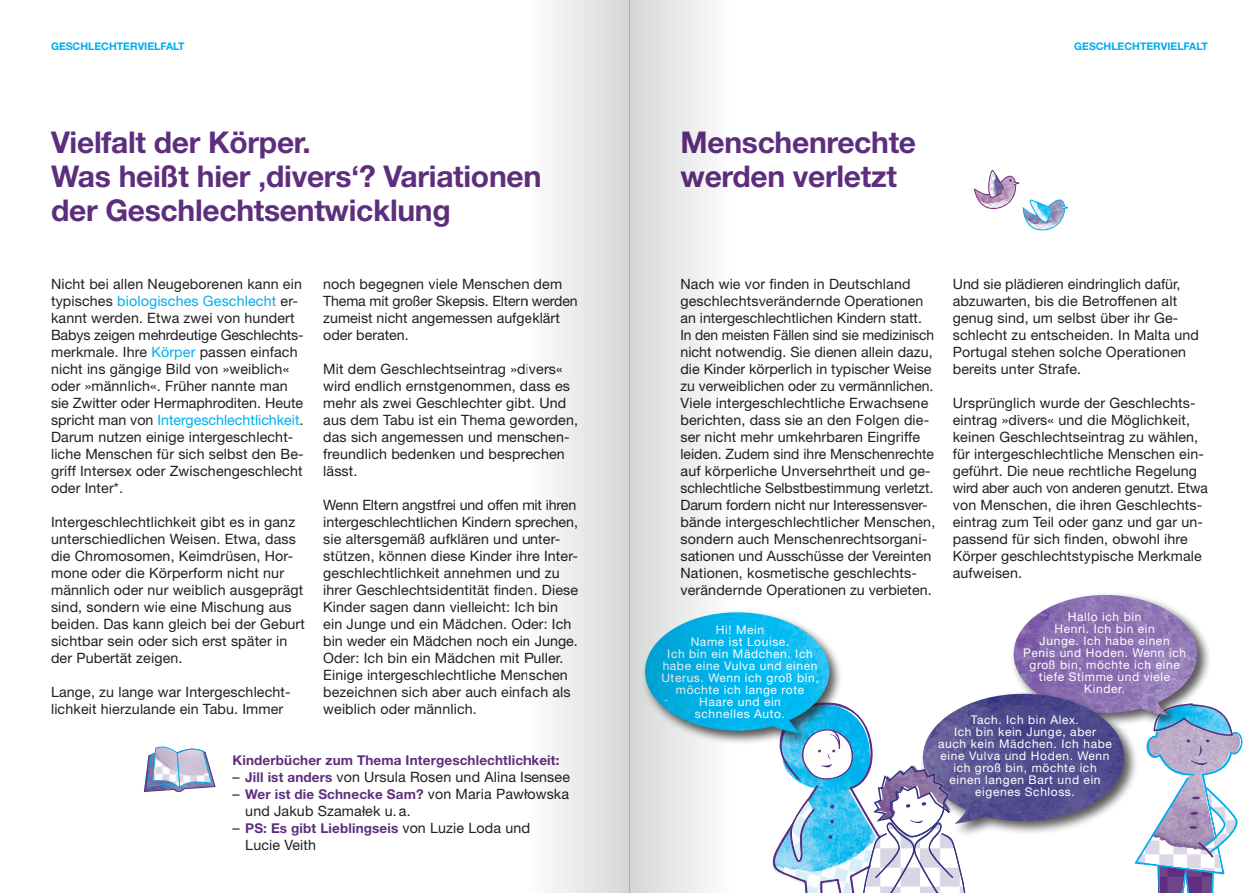
<style>
.page{position:relative;width:1259px;height:893px;background:#fff}
.page>*{position:absolute;margin:0;border:0;box-sizing:border-box;transform-origin:0 0}
.H1_Head{font:700 30px/34px "Helvetica Neue LT Std";letter-spacing:-.01em;color:#5e2e7e}
.Fließtext{font:14.25px/17px "Helvetica Neue LT Std";letter-spacing:.01em;color:#231f20}
.Fließtext-2{font:700 13.5px "Helvetica Neue LT Std";letter-spacing:.01em;color:#5e2e7e}
.H3_Zwischentitel{font:700 13.5px "Helvetica Neue LT Std";letter-spacing:.01em;color:#5e2e7e}
.Fließtext-3{font:12px/12px "Helvetica Neue LT Std";letter-spacing:.05em;color:#fff;text-align:center}
.t1{font:700 10.5px "Helvetica Neue LT Std";color:#00aeef}
.s1{color:#00aeef}
.s2{font-weight:700;font-size:13.5px;color:#5e2e7e}
.s3{font-weight:400;font-size:14.25px;color:#231f20}
</style>
<div class="page">
<svg style="left:973px;top:170px;width:95px;height:61px"></svg>
<svg style="left:1134px;top:707px;width:108px;height:186px"></svg>
<svg style="left:144px;top:746px;width:72px;height:46px"></svg>
<div style="left:1010px;top:592px;width:201px;height:137px;background:#231f20;opacity:.75"></div>
<img style="left:1013px;top:595px;width:184px;height:120px">
<div style="left:641px;top:609px;width:202px;height:138px;background:#231f20;opacity:.75"></div>
<img style="left:731px;top:612px;width:98px;height:121px">
<div style="left:919px;top:690px;width:220px;height:148px;background:#231f20;opacity:.75"></div>
<img style="left:923px;top:694px;width:201px;height:130px">
<svg style="left:770px;top:702px;width:196px;height:191px"></svg>
<div style="left:528px;top:0;width:101px;height:893px;background:linear-gradient(to right,#fdfefe,#d6d6d7)"></div>
<svg style="left:629px;top:0;width:102px;height:893px"></svg>
<p class="t1" style="left:51px;top:40px;width:135px">GESCHLECHTERVIELFALT</p>
<p class="t1" style="left:1074px;top:40px;width:135px">GESCHLECHTERVIELFALT</p>
<p class="H1_Head" style="left:51px;top:125px;width:492px">Vielfalt der Körper.<br>Was heißt hier ‚divers‘? Variationen der Geschlechtsentwicklung</p>
<p class="Fließtext" style="left:51px;top:275px;width:254px">Nicht bei allen Neugeborenen kann ein typisches <span class="s1">biologisches Geschlecht</span> er&shy;kannt werden. Etwa zwei von hundert Babys zeigen mehrdeutige Geschlechts&shy;merkmale. Ihre <span class="s1">Körper</span> passen einfach nicht ins gängige Bild von »weiblich« oder »männlich«. Früher nannte man sie Zwitter oder Hermaphroditen. Heute spricht man von <span class="s1">Intergeschlechtlichkeit</span>.<br>Darum nutzen einige intergeschlecht&shy;liche Menschen für sich selbst den Be&shy;griff Intersex oder Zwischengeschlecht oder Inter*.</p>
<p class="Fließtext" style="left:51px;top:514px;width:255px">Intergeschlechtlichkeit gibt es in ganz unterschiedlichen Weisen. Etwa, dass die Chromosomen, Keimdrüsen, Hor&shy;mone oder die Körperform nicht nur männlich oder nur weiblich ausgeprägt sind, sondern wie eine Mischung aus beiden. Das kann gleich bei der Geburt sichtbar sein oder sich erst später in der Pubertät zeigen.</p>
<p class="Fließtext" style="left:51px;top:684px;width:241px">Lange, zu lange war Intergeschlecht&shy;lichkeit hierzulande ein Tabu. Immer</p>
<p class="Fließtext" style="left:323px;top:275px;width:256px">noch begegnen viele Menschen dem<br>Thema mit großer Skepsis. Eltern werden zumeist nicht angemessen aufgeklärt oder beraten.</p>
<p class="Fließtext" style="left:323px;top:360px;width:256px">Mit dem Geschlechtseintrag »divers« wird endlich ernstgenommen, dass es mehr als zwei Geschlechter gibt. Und aus dem Tabu ist ein Thema geworden, das sich angemessen und menschen&shy;freundlich bedenken und besprechen lässt.</p>
<p class="Fließtext" style="left:323px;top:497px;width:256px">Wenn Eltern angstfrei und offen mit ihren intergeschlechtlichen Kindern sprechen, sie altersgemäß aufklären und unter&shy;stützen, können diese Kinder ihre Inter&shy;geschlechtlichkeit annehmen und zu ihrer Geschlechtsidentität finden. Diese Kinder sagen dann vielleicht: Ich bin ein Junge und ein Mädchen. Oder: Ich bin weder ein Mädchen noch ein Junge.<br>Oder: Ich bin ein Mädchen mit Puller.<br>Einige intergeschlechtliche Menschen bezeichnen sich aber auch einfach als weiblich oder männlich.</p>
<p class="H3_Zwischentitel" style="left:232px;top:752px;width:328px">Kinderbücher zum Thema Intergeschlechtlichkeit:</p>
<p class="Fließtext" style="left:232px;top:769px;width:339px">– <span class="s2">Jill ist anders</span> von Ursula Rosen und Alina Isensee</p>
<p class="Fließtext-2" style="left:232px;top:786px;width:338px"><span class="s3">–</span> Wer ist die Schnecke Sam? <span class="s3">von Maria Pawłowska</span></p>
<p class="Fließtext" style="left:245px;top:803px;width:167px">und Jakub Szamałek u. a.</p>
<p class="Fließtext-2" style="left:232px;top:820px;width:299px"><span class="s3">–</span> PS: Es gibt Lieblingseis <span class="s3">von Luzie Loda und</span></p>
<p class="Fließtext" style="left:245px;top:837px;width:72px">Lucie Veith</p>
<p class="H1_Head" style="left:680px;top:125px;width:237px">Menschenrechte werden verletzt</p>
<p class="Fließtext" style="left:680px;top:275px;width:256px">Nach wie vor finden in Deutschland geschlechtsverändernde Operationen an intergeschlechtlichen Kindern statt.<br>In den meisten Fällen sind sie medizinisch nicht notwendig. Sie dienen allein dazu, die Kinder körperlich in typischer Weise zu verweiblichen oder zu vermännlichen.<br>Viele intergeschlechtliche Erwachsene berichten, dass sie an den Folgen die&shy;ser nicht mehr umkehrbaren Eingriffe leiden. Zudem sind ihre Menschenrechte auf körperliche Unversehrtheit und ge&shy;schlechtliche Selbstbestimmung verletzt.<br>Darum fordern nicht nur Interessensver&shy;bände intergeschlechtlicher Menschen, sondern auch Menschenrechtsorgani&shy;sationen und Ausschüsse der Vereinten Nationen, kosmetische geschlechts&shy;verändernde Operationen zu verbieten.</p>
<p class="Fließtext" style="left:952px;top:275px;width:248px">Und sie plädieren eindringlich dafür, abzuwarten, bis die Betroffenen alt genug sind, um selbst über ihr Ge&shy;schlecht zu entscheiden. In Malta und Portugal stehen solche Operationen bereits unter Strafe.</p>
<p class="Fließtext" style="left:952px;top:394px;width:256px">Ursprünglich wurde der Geschlechts&shy;eintrag »divers« und die Möglichkeit, keinen Geschlechtseintrag zu wählen, für intergeschlechtliche Menschen ein&shy;geführt. Die neue rechtliche Regelung wird aber auch von anderen genutzt. Etwa von Menschen, die ihren Geschlechts&shy;eintrag zum Teil oder ganz und gar un&shy;passend für sich finden, obwohl ihre Körper geschlechtstypische Merkmale aufweisen.</p>
<p class="Fließtext-3" style="left:661px;top:624px;width:159px">Hi! Mein<br>Name ist Louise.<br>Ich bin ein Mädchen. Ich habe eine Vulva und einen<br>Uterus. Wenn ich groß bin, möchte ich lange rote<br>Haare und ein<br>schnelles Auto.</p>
<p class="Fließtext-3" style="left:1023px;top:611px;width:164px">Hallo ich bin<br>Henri. Ich bin ein<br>Junge. Ich habe einen<br>Penis und Hoden. Wenn ich groß bin, möchte ich eine tiefe Stimme und viele<br>Kinder.</p>
<p class="Fließtext-3" style="left:938px;top:714px;width:175px">Tach. Ich bin Alex.<br>Ich bin kein Junge, aber<br>auch kein Mädchen. Ich habe eine Vulva und Hoden. Wenn ich groß bin, möchte ich einen langen Bart und ein eigenes Schloss.</p>
</div>
